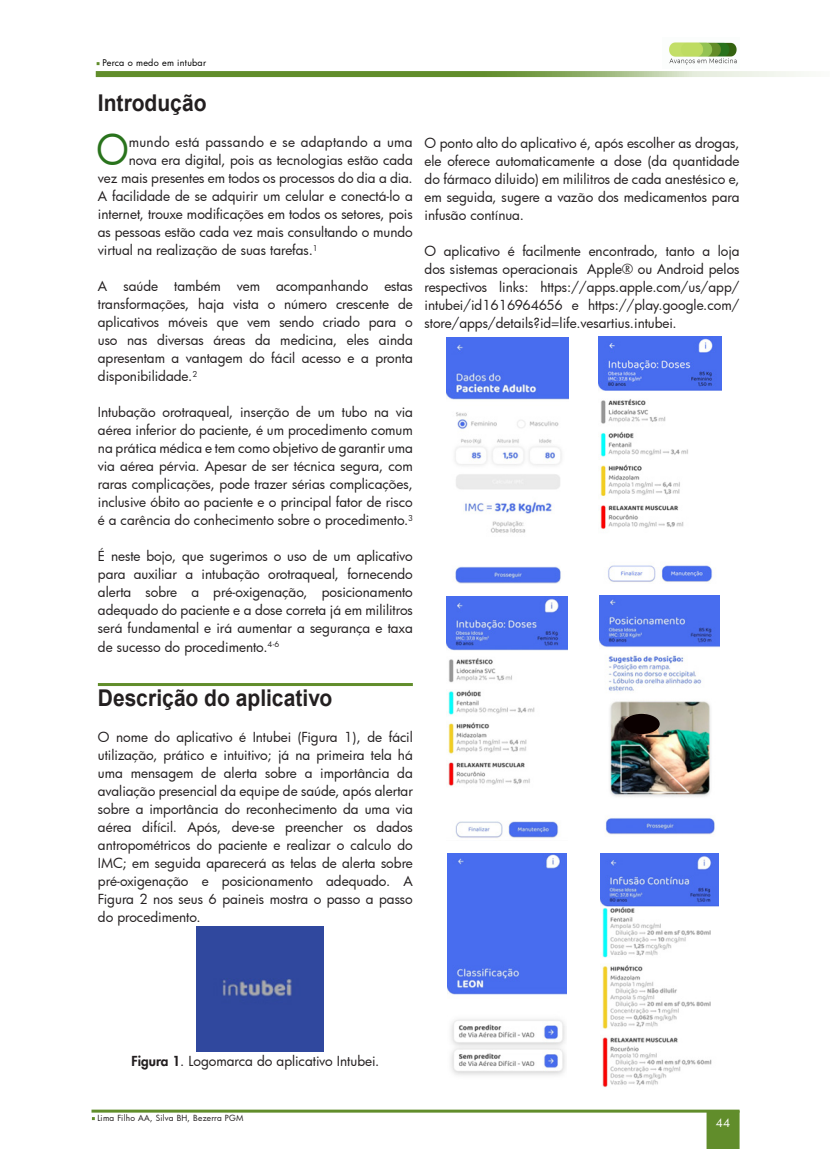
<style>
.page{position:relative;width:830px;height:1149px;background:#fff}
.page>*{position:absolute;margin:0;border:0;box-sizing:border-box;transform-origin:0 0}
.texto{font:41.1px "Futura";color:#29731c;scale:.91 1}
.t1{font:700 23.1px "Arial";color:#231f20;scale:.91 1}
.texto-2{font:13.5px/18px "Futura";color:#231f20;text-align:justify}
.texto-3{font:13.5px "Futura";letter-spacing:.025em;color:#231f20}
.t2{font:11.55px "Futura";color:#fff}
.t3{font:9px "Futura";letter-spacing:.03em;color:#000}
.t4{font:8.25px "Futura";letter-spacing:.025em;color:#231f20}
.s1{font-weight:800}
</style>
<div class="page">
<svg style="left:706px;top:1112px;width:33px;height:36px"></svg>
<hr style="left:91px;top:1109px;width:648px;height:3px;background:#618d2b">
<svg style="left:96px;top:71px;width:708px;height:6px;background:#88a960"></svg>
<img style="left:669px;top:42px;width:68px;height:23px">
<hr style="left:98px;top:682px;width:314px;height:3px;background:#618d2b">
<div style="left:196px;top:926px;width:127px;height:124px;background:#30489e"></div>
<img style="left:446px;top:337px;width:122px;height:246px">
<img style="left:598px;top:337px;width:123px;height:245px">
<img style="left:446px;top:596px;width:121px;height:242px">
<img style="left:599px;top:595px;width:120px;height:240px">
<img style="left:447px;top:853px;width:119px;height:222px">
<img style="left:600px;top:853px;width:118px;height:235px">
<div style="left:623px;top:713px;width:36px;height:20px;background:#0b0000;border-radius:50%"></div>
<p class="t3" style="left:102px;top:57px;width:105px">Perca o medo em intubar</p>
<p class="t1" style="left:98px;top:87px;width:121px">Introdução</p>
<p class="texto" style="left:96px;top:122px;width:37px">O</p>
<p class="texto-3" style="left:129px;top:133px;width:285px">mundo está passando e se adaptando a uma</p>
<p class="texto-2" style="left:129px;top:151px;width:285px">nova era digital, pois as tecnologias estão cada</p>
<p class="texto-2" style="left:98px;top:169px;width:316px">vez mais presentes em todos os processos do dia a dia.</p>
<p class="texto-2" style="left:98px;top:187px;width:316px">A facilidade de se adquirir um celular e conectá-lo a</p>
<p class="texto-2" style="left:98px;top:205px;width:316px">internet, trouxe modificações em todos os setores, pois</p>
<p class="texto-2" style="left:98px;top:223px;width:316px">as pessoas estão cada vez mais consultando o mundo</p>
<p class="texto-2" style="left:98px;top:241px;width:221px">virtual na realização de suas tarefas.<sup>1</sup></p>
<p class="texto-2" style="left:98px;top:277px;width:316px">A saúde também vem acompanhando estas transformações, haja vista o número crescente de aplicativos móveis que vem sendo criado para o uso nas diversas áreas da medicina, eles ainda apresentam a vantagem do fácil acesso e a pronta disponibilidade.<sup>2</sup></p>
<p class="texto-2" style="left:98px;top:403px;width:316px">Intubação orotraqueal, inserção de um tubo na via aérea inferior do paciente, é um procedimento comum na prática médica e tem como objetivo de garantir uma via aérea pérvia. Apesar de ser técnica segura, com raras complicações, pode trazer sérias complicações, inclusive óbito ao paciente e o principal fator de risco é a carência do conhecimento sobre o procedimento.<sup>3</sup></p>
<p class="texto-2" style="left:98px;top:547px;width:316px">É neste bojo, que sugerimos o uso de um aplicativo para auxiliar a intubação orotraqueal, fornecendo alerta sobre a pré-oxigenação, posicionamento adequado do paciente e a dose correta já em mililitros será fundamental e irá aumentar a segurança e taxa de sucesso do procedimento.<sup>4-6</sup></p>
<p class="t1" style="left:98px;top:681px;width:259px">Descrição do aplicativo</p>
<p class="texto-2" style="left:98px;top:727px;width:316px">O nome do aplicativo é Intubei (Figura 1), de fácil utilização, prático e intuitivo; já na primeira tela há uma mensagem de alerta sobre a importância da avaliação presencial da equipe de saúde, após alertar sobre a importância do reconhecimento da uma via aérea difícil. Após, deve-se preencher os dados antropométricos do paciente e realizar o calculo do IMC; em seguida aparecerá as telas de alerta sobre pré-oxigenação e posicionamento adequado. A Figura 2 nos seus 6 paineis mostra o passo a passo do procedimento.</p>
<p class="texto-2" style="left:424px;top:134px;width:316px">O ponto alto do aplicativo é, após escolher as drogas, ele oferece automaticamente a dose (da quantidade do fármaco diluido) em mililitros de cada anestésico e, em seguida, sugere a vazão dos medicamentos para infusão contínua.</p>
<p class="texto-2" style="left:424px;top:242px;width:316px">O aplicativo é facilmente encontrado, tanto a loja dos sistemas operacionais Apple® ou Android pelos respectivos links: https://apps.apple.com/us/app/ intubei/id1616964656 e https://play.google.com/ store/apps/details?id=life.vesartius.intubei.</p>
<p class="texto-2" style="left:131px;top:1051px;width:249px"><span class="s1">Figura 1</span>. Logomarca do aplicativo Intubei.</p>
<p class="t4" style="left:97px;top:1112px;width:147px">Lima Filho AA, Silva BH, Bezerra PGM</p>
<p class="t2" style="left:715px;top:1114px;width:16px">44</p>
</div>
